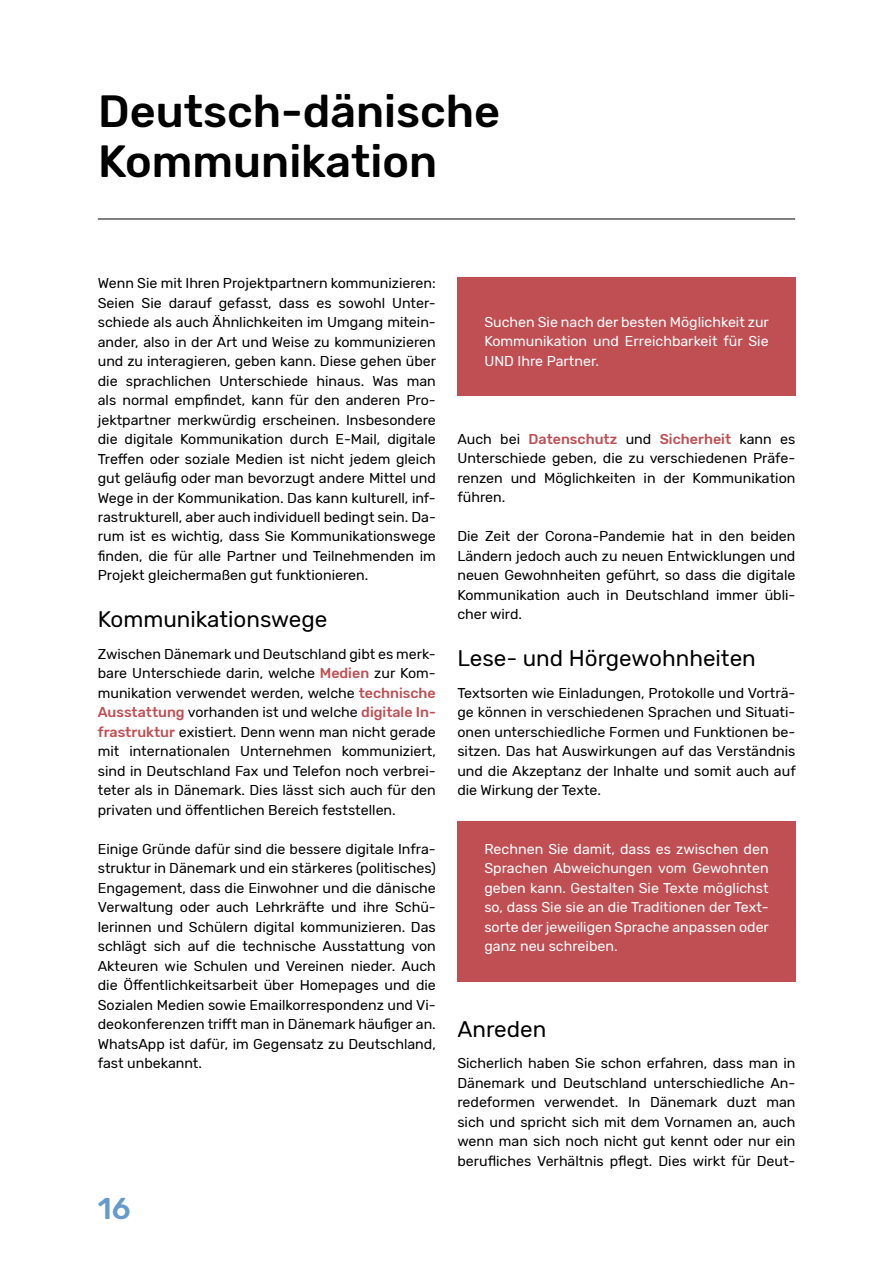
<style>
.page{position:relative;width:893px;height:1263px;background:#fff}
.page>*{position:absolute;margin:0;border:0;box-sizing:border-box;transform-origin:0 0}
.t1{font:500 45px/49.5px "Rubik";color:#000}
.t2{font:500 30px "Rubik";color:#659aca}
.t3{font:22.5px "Rubik";color:#000}
.t4{font:14.25px/19.5px "Rubik";color:#000;text-align:justify}
.t5{font:14.25px/19.5px "Rubik";color:#fff;text-align:justify}
.s1{font-weight:500;color:#bf4f53}
</style>
<div class="page">
<div style="left:457px;top:277px;width:338px;height:118px;background:#bf4f53"></div>
<div style="left:457px;top:821px;width:338px;height:161px;background:#bf4f53"></div>
<hr style="left:98px;top:219px;width:697px;height:1px;background:#000">
<h1 class="t1" style="left:98px;top:88px;width:404px">Deutsch-dänische<br>Kommunikation</h1>
<p class="t4" style="left:98px;top:274px;width:340px">Wenn Sie mit Ihren Projektpartnern kommunizieren:<br>Seien Sie darauf gefasst, dass es sowohl Unter&shy;schiede als auch Ähnlichkeiten im Umgang mitein&shy;ander, also in der Art und Weise zu kommunizieren und zu interagieren, geben kann. Diese gehen über die sprachlichen Unterschiede hinaus. Was man als normal empfindet, kann für den anderen Pro&shy;jektpartner merkwürdig erscheinen. Insbesondere die digitale Kommunikation durch E-Mail, digitale Treffen oder soziale Medien ist nicht jedem gleich gut geläufig oder man bevorzugt andere Mittel und Wege in der Kommunikation. Das kann kulturell, inf&shy;rastrukturell, aber auch individuell bedingt sein. Da&shy;rum ist es wichtig, dass Sie Kommunikationswege finden, die für alle Partner und Teilnehmenden im Projekt gleichermaßen gut funktionieren.</p>
<h3 class="t3" style="left:98px;top:606px;width:231px">Kommunikationswege</h3>
<p class="t4" style="left:98px;top:644px;width:340px">Zwischen Dänemark und Deutschland gibt es merk&shy;bare Unterschiede darin, welche <span class="s1">Medien</span> zur Kom&shy;munikation verwendet werden, welche <span class="s1">technische Ausstattung</span> vorhanden ist und welche <span class="s1">digitale In&shy;frastruktur</span> existiert. Denn wenn man nicht gerade mit internationalen Unternehmen kommuniziert, sind in Deutschland Fax und Telefon noch verbrei&shy;teter als in Dänemark. Dies lässt sich auch für den privaten und öffentlichen Bereich feststellen.</p>
<p class="t4" style="left:98px;top:839px;width:340px">Einige Gründe dafür sind die bessere digitale Infra&shy;struktur in Dänemark und ein stärkeres (politisches)<br>Engagement, dass die Einwohner und die dänische Verwaltung oder auch Lehrkräfte und ihre Schü&shy;lerinnen und Schülern digital kommunizieren. Das schlägt sich auf die technische Ausstattung von Akteuren wie Schulen und Vereinen nieder. Auch die Öffentlichkeitsarbeit über Homepages und die Sozialen Medien sowie Emailkorrespondenz und Vi&shy;deokonferenzen trifft man in Dänemark häufiger an.<br>WhatsApp ist dafür, im Gegensatz zu Deutschland, fast unbekannt.</p>
<h2 class="t2" style="left:98px;top:1191px;width:34px">16</h2>
<p class="t5" style="left:484px;top:313px;width:286px">Suchen Sie nach der besten Möglichkeit zur Kommunikation und Erreichbarkeit für Sie UND Ihre Partner.</p>
<p class="t4" style="left:457px;top:430px;width:340px">Auch bei <span class="s1">Datenschutz</span> und <span class="s1">Sicherheit</span> kann es Unterschiede geben, die zu verschiedenen Präfe&shy;renzen und Möglichkeiten in der Kommunikation führen.</p>
<p class="t4" style="left:457px;top:527px;width:340px">Die Zeit der Corona-Pandemie hat in den beiden Ländern jedoch auch zu neuen Entwicklungen und neuen Gewohnheiten geführt, so dass die digitale Kommunikation auch in Deutschland immer übli&shy;cher wird.</p>
<h3 class="t3" style="left:457px;top:645px;width:300px">Lese- und Hörgewohnheiten</h3>
<p class="t4" style="left:457px;top:683px;width:340px">Textsorten wie Einladungen, Protokolle und Vorträ&shy;ge können in verschiedenen Sprachen und Situati&shy;onen unterschiedliche Formen und Funktionen be&shy;sitzen. Das hat Auswirkungen auf das Verständnis und die Akzeptanz der Inhalte und somit auch auf die Wirkung der Texte.</p>
<p class="t5" style="left:484px;top:839px;width:286px">Rechnen Sie damit, dass es zwischen den Sprachen Abweichungen vom Gewohnten geben kann. Gestalten Sie Texte möglichst so, dass Sie sie an die Traditionen der Text&shy;sorte der jeweiligen Sprache anpassen oder ganz neu schreiben.</p>
<h3 class="t3" style="left:457px;top:1016px;width:90px">Anreden</h3>
<p class="t4" style="left:457px;top:1054px;width:340px">Sicherlich haben Sie schon erfahren, dass man in Dänemark und Deutschland unterschiedliche An&shy;redeformen verwendet. In Dänemark duzt man sich und spricht sich mit dem Vornamen an, auch wenn man sich noch nicht gut kennt oder nur ein berufliches Verhältnis pflegt. Dies wirkt für Deut-</p>
</div>
